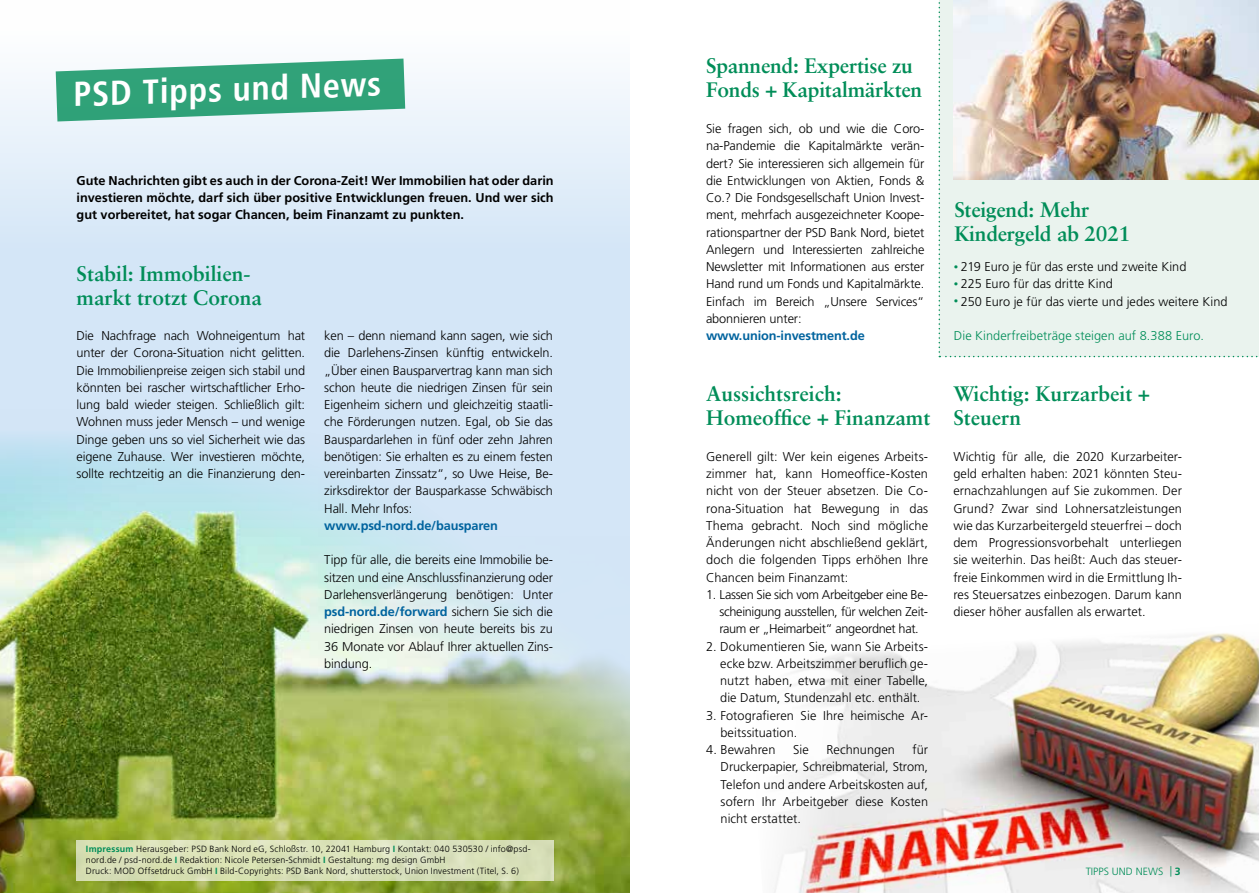
<style>
.page{position:relative;width:1259px;height:893px;background:#fff}
.page>*{position:absolute;margin:0;border:0;box-sizing:border-box;transform-origin:0 0}
.t1{font:700 condensed 34.5px "Frutiger LT Std";color:#fff}
.t2{font:700 21px/24px "Sabon";color:#008d58}
.t3{font:300 12.75px/17.2px "Frutiger LT Std";color:#000;text-align:justify}
.t4{font:700 12.75px/17.2px "Frutiger LT Std";color:#000;text-align:justify}
.t5{font:700 12.75px "Frutiger LT Std";letter-spacing:-.01em;color:#00639e}
.t6{font:300 12.75px "Frutiger LT Std";letter-spacing:.005em;color:#008d58}
.t7{font:300 10.5px "Frutiger LT Std";color:#008d58}
.t8{font:300 9px/10.8px "Frutiger LT Std";letter-spacing:.02em;color:#000}
.s1{font-weight:700;color:#00639e}
.s2{font-weight:700;color:#008d58}
.s3{font-size:9px;color:#008d58}
.s4{font-weight:700}
</style>
<div class="page">
<div style="left:938px;top:0;width:321px;height:357px;background:#eaf3ee"></div>
<img style="left:774px;top:633px;width:485px;height:260px">
<svg style="left:0;top:58px;width:629px;height:351px;fill:#d4e6f7"></svg>
<img style="left:0;top:409px;width:629px;height:484px">
<svg style="left:56px;top:59px;width:349px;height:63px"></svg>
<img style="left:954px;top:0;width:305px;height:180px">
<div style="left:77px;top:840px;width:477px;height:41px;background:#d9e1b8"></div>
<h1 class="t1" style="left:72px;top:74px;width:309px;rotate:-2deg">PSD Tipps und News</h1>
<p class="t4" style="left:77px;top:172px;width:478px">Gute Nachrichten gibt es auch in der Corona-Zeit! Wer Immobilien hat oder darin investieren möchte, darf sich über positive Entwicklungen freuen. Und wer sich gut vorbereitet, hat sogar Chancen, beim Finanzamt zu punkten.</p>
<h2 class="t2" style="left:77px;top:261px;width:187px">Stabil: Immobilien&shy;markt trotzt Corona</h2>
<p class="t3" style="left:77px;top:327px;width:230px">Die Nachfrage nach Wohneigentum hat unter der Corona-Situation nicht gelitten.<br>Die Immobilienpreise zeigen sich stabil und könnten bei rascher wirtschaftlicher Erho&shy;lung bald wieder steigen. Schließlich gilt:<br>Wohnen muss jeder Mensch – und wenige Dinge geben uns so viel Sicherheit wie das eigene Zuhause. Wer investieren möchte, sollte rechtzeitig an die Finanzierung den-</p>
<p class="t3" style="left:324px;top:327px;width:230px">ken – denn niemand kann sagen, wie sich die Darlehens-Zinsen künftig entwickeln. „Über einen Bausparvertrag kann man sich schon heute die niedrigen Zinsen für sein Eigenheim sichern und gleichzeitig staatli&shy;che Förderungen nutzen. Egal, ob Sie das Bauspardarlehen in fünf oder zehn Jahren benötigen: Sie erhalten es zu einem festen vereinbarten Zinssatz“, so Uwe Heise, Be&shy;zirksdirektor der Bausparkasse Schwäbisch Hall. Mehr Infos:</p>
<p class="t5" style="left:324px;top:518px;width:175px">www.psd-nord.de/bausparen</p>
<p class="t3" style="left:324px;top:551px;width:230px">Tipp für alle, die bereits eine Immobilie be&shy;sitzen und eine Anschlussfinanzierung oder Darlehensverlängerung benötigen: Unter <span class="s1">psd-nord.de/forward</span> sichern Sie sich die niedrigen Zinsen von heute bereits bis zu 36 Monate vor Ablauf Ihrer aktuellen Zins&shy;bindung.</p>
<p class="t8" style="left:86px;top:844px;width:446px"><span class="s2">Impressum</span> Herausgeber: PSD Bank Nord eG, Schloßstr. 10, 22041 Hamburg <span class="s2">I</span> Kontakt: 040 530530 / info@psd&shy;nord.de / psd-nord.de <span class="s2">I</span> Redaktion: Nicole Petersen-Schmidt <span class="s2">I</span> Gestaltung: mg design GmbH<br>Druck: MOD Offsetdruck GmbH <span class="s2">I</span> Bild-Copyrights: PSD Bank Nord, shutterstock, Union Investment (Titel, S. 6)</p>
<h2 class="t2" style="left:706px;top:54px;width:218px">Spannend: Expertise zu<br>Fonds + Kapitalmärkten</h2>
<p class="t3" style="left:706px;top:120px;width:220px">Sie fragen sich, ob und wie die Coro&shy;na-Pandemie die Kapitalmärkte verän&shy;dert? Sie interessieren sich allgemein für die Entwicklungen von Aktien, Fonds &amp; Co.? Die Fondsgesellschaft Union Invest&shy;ment, mehrfach ausgezeichneter Koope&shy;rationspartner der PSD Bank Nord, bietet Anlegern und Interessierten zahlreiche Newsletter mit Informationen aus erster Hand rund um Fonds und Kapitalmärkte.<br>Einfach im Bereich „Unsere Services“ abonnieren unter:</p>
<p class="t5" style="left:706px;top:328px;width:160px">www.union-investment.de</p>
<h2 class="t2" style="left:706px;top:382px;width:226px">Aussichtsreich:<br>Homeoffice + Finanzamt</h2>
<p class="t3" style="left:706px;top:448px;width:223px">Generell gilt: Wer kein eigenes Arbeits&shy;zimmer hat, kann Homeoffice-Kosten nicht von der Steuer absetzen. Die Co&shy;rona-Situation hat Bewegung in das Thema gebracht. Noch sind mögliche Änderungen nicht abschließend geklärt, doch die folgenden Tipps erhöhen Ihre Chancen beim Finanzamt:</p>
<p class="t3" style="left:719px;top:586px;width:210px;text-indent:-13px">1. Lassen Sie sich vom Arbeitgeber eine Be&shy;scheinigung ausstellen, für welchen Zeit&shy;raum er „Heimarbeit“ angeordnet hat.</p>
<p class="t3" style="left:720px;top:638px;width:209px;text-indent:-14px">2. Dokumentieren Sie, wann Sie Arbeits&shy;ecke bzw. Arbeitszimmer beruflich ge&shy;nutzt haben, etwa mit einer Tabelle, die Datum, Stundenzahl etc. enthält.</p>
<p class="t3" style="left:720px;top:707px;width:209px;text-indent:-14px">3. Fotografieren Sie Ihre heimische Ar&shy;beitssituation.</p>
<p class="t3" style="left:706px;top:741px;width:71px">4. Bewahren</p>
<p class="t3" style="left:793px;top:741px;width:17px">Sie</p>
<p class="t3" style="left:826px;top:741px;width:70px">Rechnungen</p>
<p class="t3" style="left:720px;top:741px;width:209px;text-indent:192px">für Druckerpapier, Schreibmaterial, Strom, Telefon und andere Arbeitskosten auf, sofern Ihr Arbeitgeber diese Kosten nicht erstattet.</p>
<h2 class="t2" style="left:954px;top:197px;width:178px">Steigend: Mehr<br>Kindergeld ab 2021</h2>
<p class="t3" style="left:954px;top:258px;width:234px"><span class="s3">•</span> 219 Euro je für das erste und zweite Kind</p>
<p class="t3" style="left:954px;top:275px;width:161px"><span class="s3">•</span> 225 Euro für das dritte Kind</p>
<p class="t3" style="left:954px;top:293px;width:275px"><span class="s3">•</span> 250 Euro je für das vierte und jedes weitere Kind</p>
<p class="t6" style="left:954px;top:328px;width:252px">Die Kinderfreibeträge steigen auf 8.388 Euro.</p>
<h2 class="t2" style="left:953px;top:381px;width:198px">Wichtig: Kurzarbeit +<br>Steuern</h2>
<p class="t3" style="left:953px;top:448px;width:230px">Wichtig für alle, die 2020 Kurzarbeiter&shy;geld erhalten haben: 2021 könnten Steu&shy;ernachzahlungen auf Sie zukommen. Der Grund? Zwar sind Lohnersatzleistungen wie das Kurzarbeitergeld steuerfrei – doch dem Progressionsvorbehalt unterliegen sie weiterhin. Das heißt: Auch das steuer&shy;freie Einkommen wird in die Ermittlung Ih&shy;res Steuersatzes einbezogen. Darum kann dieser höher ausfallen als erwartet.</p>
<p class="t7" style="left:1085px;top:865px;width:97px">TIPPS UND NEWS | <span class="s4">3</span></p>
</div>
